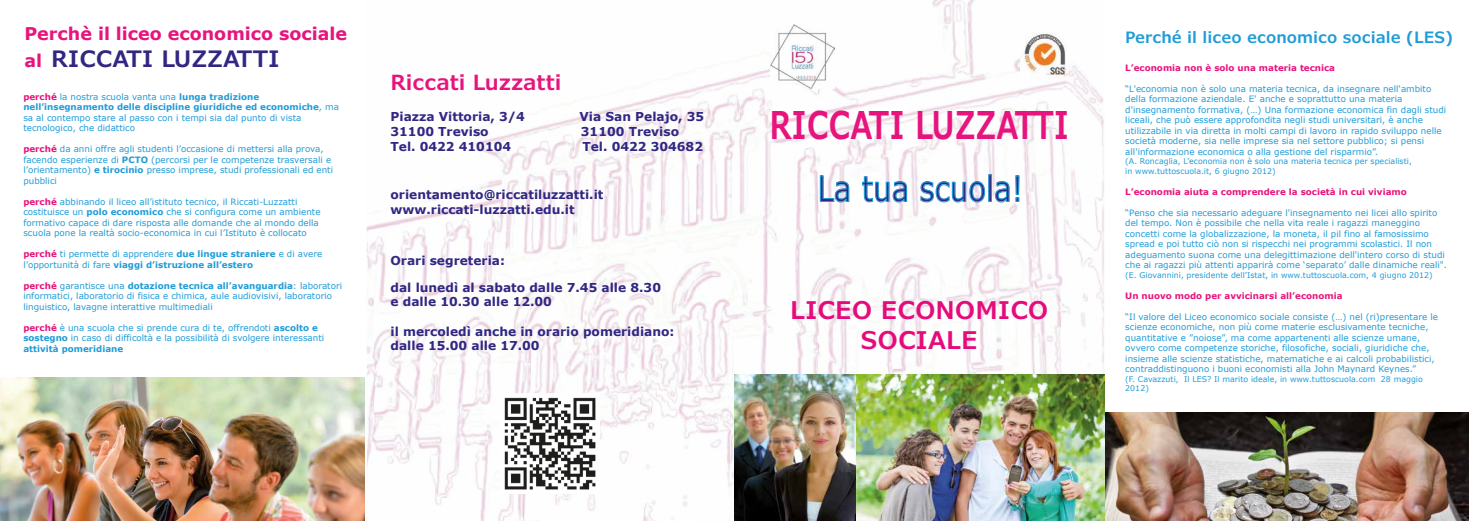
<style>
.page{position:relative;width:1469px;height:521px;background:#fff}
.page>*{position:absolute;margin:0;border:0;box-sizing:border-box;transform-origin:0 0}
.t1{font:600 38.5px "Verdana Pro";color:#e7147d;scale:.78 1}
.t2{font:35px "Verdana";color:#302a81;scale:.83 1}
.t3{font:600 24.5px/29.4px "Verdana Pro";color:#e60b7c;text-align:center}
.t4{font:600 22.75px "Verdana Pro";color:#312783}
.t5{font:600 21px "Verdana Pro";color:#e7147d}
.t6{font:700 17.5px "Verdana";color:#e7147d}
.t7{font:600 15.75px "Verdana Pro";color:#209cd8}
.t8{font:700 12.25px/14.7px "Verdana";color:#312783}
.t9{font:8.75px/10.5px "Verdana";color:#209cd8}
.t10{font:700 8.75px "Verdana";color:#e7147d}
.t11{font:7.88px/9.5px "Verdana";color:#209cd8}
.s1{font-family:"Verdana";font-weight:700;font-size:17.5px;color:#e7147d}
.s2{font-weight:700;color:#e7147d}
.s3{font-weight:700}
</style>
<div class="page">
<img style="left:366px;top:0;width:738px;height:521px">
<img style="left:0;top:377px;width:365px;height:144px">
<img style="left:1104px;top:412px;width:364px;height:109px">
<img style="left:734px;top:374px;width:122px;height:147px">
<svg style="left:819px;top:175px;width:30px;height:28px"></svg>
<svg style="left:861px;top:176px;width:46px;height:27px"></svg>
<svg style="left:920px;top:181px;width:65px;height:22px"></svg>
<div style="left:988px;top:174px;width:3px;height:28px;border:1px solid #209cd8"></div>
<svg style="left:994px;top:175px;width:25px;height:28px"></svg>
<img style="left:856px;top:374px;width:248px;height:147px">
<img style="left:501px;top:394px;width:99px;height:99px">
<img style="left:1020px;top:32px;width:47px;height:46px">
<img style="left:770px;top:25px;width:64px;height:64px">
<h3 class="t6" style="left:24px;top:22px;width:324px">Perchè il liceo economico sociale</h3>
<h3 class="t4" style="left:24px;top:44px;width:257px"><span class="s1">al</span> RICCATI LUZZATTI</h3>
<p class="t9" style="left:23px;top:91px;width:317px"><span class="s2">perché</span> la nostra scuola vanta una <span class="s3">lunga tradizione nell’insegnamento delle discipline giuridiche ed economiche</span>, ma sa al contempo stare al passo con i tempi sia dal punto di vista tecnologico, che didattico</p>
<p class="t9" style="left:23px;top:144px;width:311px"><span class="s2">perché</span> da anni offre agli studenti l’occasione di mettersi alla prova, facendo esperienze di <span class="s3">PCTO</span> (percorsi per le competenze trasversali e l’orientamento) <span class="s3">e tirocinio</span> presso imprese, studi professionali ed enti pubblici</p>
<p class="t9" style="left:23px;top:196px;width:299px"><span class="s2">perché</span> abbinando il liceo all’istituto tecnico, il Riccati-Luzzatti costituisce un <span class="s3">polo economico</span> che si configura come un ambiente formativo capace di dare risposta alle domande che al mondo della scuola pone la realtà socio-economica in cui l’Istituto è collocato</p>
<p class="t9" style="left:23px;top:249px;width:300px"><span class="s2">perché</span> ti permette di apprendere <span class="s3">due lingue straniere</span> e di avere l’opportunità di fare <span class="s3">viaggi d’istruzione all’estero</span></p>
<p class="t9" style="left:23px;top:280px;width:320px"><span class="s2">perché</span> garantisce una <span class="s3">dotazione tecnica all’avanguardia</span>: laboratori informatici, laboratorio di fisica e chimica, aule audiovisivi, laboratorio linguistico, lavagne interattive multimediali</p>
<p class="t9" style="left:23px;top:322px;width:302px"><span class="s2">perché</span> è una scuola che si prende cura di te, offrendoti <span class="s3">ascolto e sostegno</span> in caso di difficoltà e la possibilità di svolgere interessanti <span class="s3">attività pomeridiane</span></p>
<h3 class="t5" style="left:390px;top:68px;width:172px">Riccati Luzzatti</h3>
<h3 class="t8" style="left:390px;top:109px;width:136px">Piazza Vittoria, 3/4</h3>
<h3 class="t8" style="left:579px;top:109px;width:126px">Via San Pelajo, 35</h3>
<h3 class="t8" style="left:390px;top:124px;width:100px">31100 Treviso</h3>
<h3 class="t8" style="left:581px;top:124px;width:100px">31100 Treviso</h3>
<h3 class="t8" style="left:390px;top:139px;width:122px">Tel. 0422 410104</h3>
<h3 class="t8" style="left:582px;top:139px;width:122px">Tel. 0422 304682</h3>
<h3 class="t8" style="left:390px;top:187px;width:214px">orientamento@riccatiluzzatti.it www.riccati-luzzatti.edu.it</h3>
<h3 class="t8" style="left:390px;top:247px;width:272px;line-height:26.9px">Orari segreteria:<br>dal lunedì al sabato dalle 7.45 alle 8.30</h3>
<h3 class="t8" style="left:390px;top:295px;width:163px">e dalle 10.30 alle 12.00</h3>
<h3 class="t8" style="left:390px;top:324px;width:285px">il mercoledì anche in orario pomeridiano: dalle 15.00 alle 17.00</h3>
<h1 class="t1" style="left:769px;top:100px;width:385px">RICCATI LUZZATTI</h1>
<h2 class="t2" style="left:817px;top:166px;width:249px">La tua scuola!</h2>
<h3 class="t3" style="left:790px;top:296px;width:260px">LICEO ECONOMICO<br>SOCIALE</h3>
<h3 class="t7" style="left:1125px;top:27px;width:329px">Perché il liceo economico sociale (LES)</h3>
<p class="t10" style="left:1125px;top:62px;width:211px">L’economia non è solo una materia tecnica</p>
<p class="t9" style="left:1125px;top:84px;width:322px">“L'economia non è solo una materia tecnica, da insegnare nell'ambito della formazione aziendale. E' anche e soprattutto una materia d'insegnamento formativa, (…) Una formazione economica fin dagli studi liceali, che può essere approfondita negli studi universitari, è anche utilizzabile in via diretta in molti campi di lavoro in rapido sviluppo nelle società moderne, sia nelle imprese sia nel settore pubblico; si pensi all'informazione economica o alla gestione del risparmio”.</p>
<p class="t11" style="left:1125px;top:157px;width:288px">(A. Roncaglia, L’economia non è solo una materia tecnica per specialisti, in www.tuttoscuola.it, 6 giugno 2012)</p>
<p class="t10" style="left:1125px;top:186px;width:283px">L’economia aiuta a comprendere la società in cui viviamo</p>
<p class="t9" style="left:1125px;top:207px;width:323px">“Penso che sia necessario adeguare l'insegnamento nei licei allo spirito del tempo. Non è possibile che nella vita reale i ragazzi maneggino concetti come la globalizzazione, la moneta, il pil fino al famosissimo spread e poi tutto ciò non si rispecchi nei programmi scolastici. Il non adeguamento suona come una delegittimazione dell'intero corso di studi che ai ragazzi più attenti apparirà come ‘separato’ dalle dinamiche reali".</p>
<p class="t11" style="left:1125px;top:270px;width:309px">(E. Giovannini, presidente dell’Istat, in www.tuttoscuola.com, 4 giugno 2012)</p>
<p class="t10" style="left:1125px;top:290px;width:219px">Un nuovo modo per avvicinarsi all’economia</p>
<p class="t9" style="left:1125px;top:311px;width:314px">“Il valore del Liceo economico sociale consiste (…) nel (ri)presentare le scienze economiche, non più come materie esclusivamente tecniche, quantitative e ”noiose”, ma come appartenenti alle scienze umane, ovvero come competenze storiche, filosofiche, sociali, giuridiche che, insieme alle scienze statistiche, matematiche e ai calcoli probabilistici, contraddistinguono i buoni economisti alla John Maynard Keynes.”</p>
<p class="t11" style="left:1125px;top:374px;width:299px">(F. Cavazzuti, Il LES? Il marito ideale, in www.tuttoscuola.com 28 maggio<br>2012)</p>
</div>
